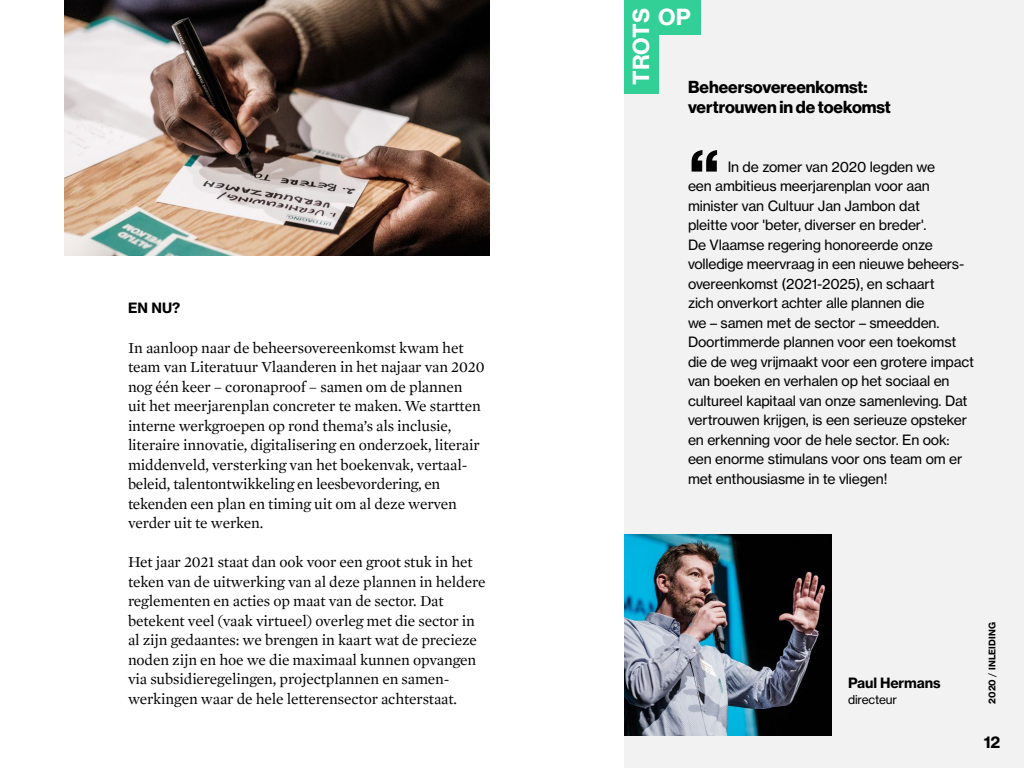
<style>
.page{position:relative;width:1024px;height:768px;background:#fff}
.page>*{position:absolute;margin:0;border:0;box-sizing:border-box;transform-origin:0 0}
.t1{font:21.9px "N Haas Grotesk TX Pro 75 Bd";color:#fff}
.t2{font:17px/20px "N Haas Grotesk DS Pro 75 Bd";color:#000}
.t3{font:16px "N Haas Grotesk TX Pro 75 Bd";color:#000}
.t4{font:15.5px/19.5px "Mercury Text G1";letter-spacing:-.01em;color:#000}
.t5{font:14px/19.5px "N Haas Grotesk TX Pro 55 Rg";letter-spacing:-.01em;color:#000}
.t6{font:14px "N Haas Grotesk TX Pro 75 Bd";letter-spacing:-.01em;color:#000}
.t7{font:12px "N Haas Grotesk TX Pro 55 Rg";letter-spacing:-.01em;color:#000}
.t8{font:9px "N Haas Grotesk TX Pro 75 Bd";letter-spacing:.015em;color:#000}
.s1{font-family:"N Haas Grotesk TX Pro 55 Rg"}
</style>
<div class="page">
<div style="left:624px;top:0;width:400px;height:768px;background:#f2f2f2"></div>
<div style="left:624px;top:0;width:34px;height:94px;background:#32d096"></div>
<div style="left:658px;top:0;width:42px;height:34px;background:#32d096"></div>
<svg style="left:692px;top:150px;width:25px;height:22px"></svg>
<img style="left:624px;top:534px;width:208px;height:202px">
<img style="left:64px;top:0;width:426px;height:256px">
<p class="t6" style="left:128px;top:299px;width:54px">EN NU?</p>
<p class="t4" style="left:128px;top:338px;width:358px">In aanloop naar de beheersovereenkomst kwam het team van Literatuur Vlaanderen in het najaar van 2020 nog één keer – coronaproof – samen om de plannen<br>uit het meerjarenplan concreter te maken. We startten interne werkgroepen op rond thema’s als inclusie, literaire innovatie, digitalisering en onderzoek, literair middenveld, versterking van het boekenvak, vertaal&shy;beleid, talentontwikkeling en leesbevordering, en tekenden een plan en timing uit om al deze werven verder uit te werken.</p>
<p class="t4" style="left:128px;top:553px;width:359px">Het jaar 2021 staat dan ook voor een groot stuk in het teken van de uitwerking van al deze plannen in heldere reglementen en acties op maat van de sector. Dat betekent veel (vaak virtueel) overleg met die sector in al zijn gedaantes: we brengen in kaart wat de precieze noden zijn en hoe we die maximaal kunnen opvangen via subsidieregelingen, projectplannen en samen&shy;werkingen waar de hele letterensector achterstaat.</p>
<h1 class="t1" style="left:627px;top:85px;width:78px;rotate:-90deg">TROTS</h1>
<h1 class="t1" style="left:658px;top:3px;width:34px">OP</h1>
<p class="t2" style="left:688px;top:77px;width:204px">Beheersovereenkomst: vertrouwen in de toekomst</p>
<p class="t5" style="left:688px;top:157px;width:288px;text-indent:40px">In de zomer van 2020 legden we<br>een ambitieus meerjarenplan voor aan minister van Cultuur Jan Jambon dat<br>pleitte voor 'beter, diverser en breder'.<br>De Vlaamse regering honoreerde onze volledige meervraag in een nieuwe beheers&shy;overeenkomst (2021-2025), en schaart<br>zich onverkort achter alle plannen die<br>we – samen met de sector – smeedden.<br>Doortimmerde plannen voor een toekomst die de weg vrijmaakt voor een grotere impact van boeken en verhalen op het sociaal en cultureel kapitaal van onze samenleving. Dat vertrouwen krijgen, is een serieuze opsteker en erkenning voor de hele sector. En ook: een enorme stimulans voor ons team om er met enthousiasme in te vliegen!</p>
<p class="t6" style="left:848px;top:674px;width:94px">Paul Hermans</p>
<p class="t7" style="left:848px;top:692px;width:51px">directeur</p>
<p class="t8" style="left:987px;top:704px;width:83px;rotate:-90deg">2020 <span class="s1">/</span> INLEIDING</p>
<p class="t3" style="left:984px;top:732px;width:18px">12</p>
</div>
